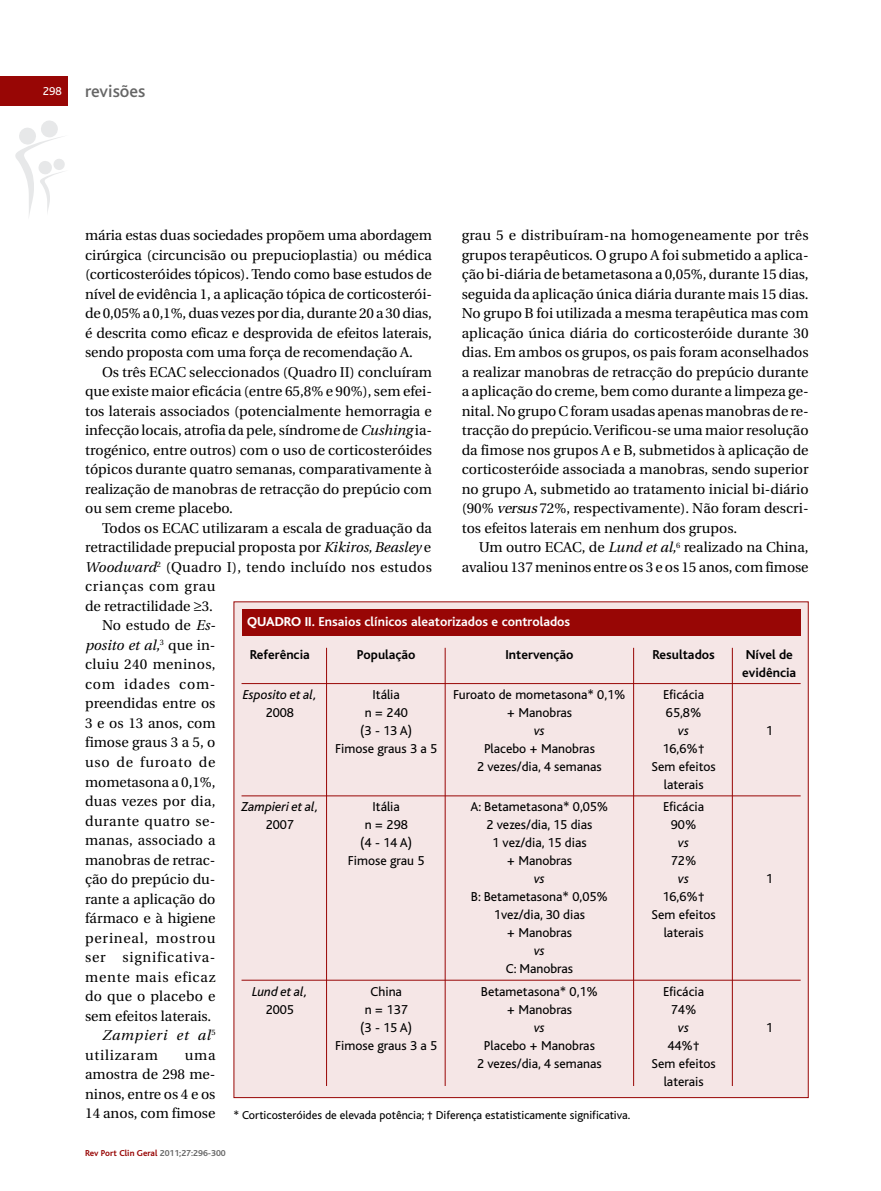
<style>
.page{position:relative;width:881px;height:1191px;background:#fff}
.page>*{position:absolute;margin:0;border:0;box-sizing:border-box;transform-origin:0 0}
.t1{font:500 18px "Bliss";color:#666}
.t2{font:14.25px/19.5px "Utopia";color:#000;text-align:justify}
.t3{font:14.25px "Utopia";letter-spacing:.055em;color:#000}
.t4{font:14.25px "Utopia";letter-spacing:.02em;color:#000}
.t5{font:italic 14.25px "Utopia";color:#000}
.t6{font:14.25px "Utopia";letter-spacing:.025em;color:#000}
.t7{font:14.25px "Utopia";letter-spacing:.035em;color:#000}
.t8{font:14.25px "Utopia";letter-spacing:.045em;color:#000}
.t9{font:italic 14.25px "Utopia";letter-spacing:.05em;color:#000}
.t10{font:13.5px/18px "Bliss";color:#000;text-align:center}
.t11{font:700 13.5px/18px "Bliss";color:#000}
.t12{font:italic 13.5px "Bliss";color:#000}
.t13{font:700 13.5px "Bliss";color:#fff}
.t14{font:12px "Bliss";color:#000}
.t15{font:12px "Bliss";color:#fff}
.t16{font:700 9px "Bliss";color:#980605}
.s1{font-style:italic}
.s2{font-style:normal}
.s3{font-weight:800}
.s4{color:#666}
</style>
<div class="page">
<svg style="left:15px;top:120px;width:50px;height:95px"></svg>
<div style="left:0;top:77px;width:68px;height:29px;background:#980605"></div>
<div style="left:234px;top:602px;width:573px;height:495px;background:#f5e6e6"></div>
<hr style="left:241px;top:683px;width:559px;height:1px;background:#980605">
<hr style="left:241px;top:795px;width:559px;height:1px;background:#980605">
<hr style="left:241px;top:979px;width:559px;height:1px;background:#980605">
<div style="left:242px;top:610px;width:557px;height:26px;background:#980605"></div>
<hr style="left:326px;top:648px;width:1px;height:438px;background:#980605">
<hr style="left:444px;top:648px;width:1px;height:438px;background:#980605">
<hr style="left:633px;top:648px;width:1px;height:438px;background:#980605">
<hr style="left:731px;top:648px;width:1px;height:438px;background:#980605">
<p class="t15" style="left:43px;top:87px;width:20px">298</p>
<p class="t1" style="left:85px;top:85px;width:62px">revisões</p>
<p class="t2" style="left:85px;top:227px;width:348px">mária estas duas sociedades propõem uma abordagem cirúrgica (circuncisão ou prepucioplastia) ou médica (corticosteróides tópicos). Tendo como base estudos de nível de evidência 1, a aplicação tópica de corticosterói&shy;de 0,05% a 0,1%, duas vezes por dia, durante 20 a 30 dias, é descrita como eficaz e desprovida de efeitos laterais, sendo proposta com uma força de recomendação A.</p>
<p class="t2" style="left:85px;top:363px;width:348px;text-indent:17px">Os três ECAC seleccionados (Quadro II) concluíram que existe maior eficácia (entre 65,8% e 90%), sem efei&shy;tos laterais associados (potencialmente hemorragia e infecção locais, atrofia da pele, síndrome de <span class="s1">Cushing</span> ia&shy;trogénico, entre outros) com o uso de corticosteróides tópicos durante quatro semanas, comparativamente à realização de manobras de retracção do prepúcio com ou sem creme placebo.</p>
<p class="t2" style="left:102px;top:519px;width:331px">Todos os ECAC utilizaram a escala de graduação da</p>
<p class="t2" style="left:85px;top:539px;width:347px">retractilidade prepucial proposta por <span class="s1">Kikiros,Beasley</span> e</p>
<p class="t4" style="left:85px;top:561px;width:348px"><span class="s1">Woodward</span><sup>2</sup> (Quadro I), tendo incluído nos estudos</p>
<p class="t8" style="left:85px;top:581px;width:132px">crianças com grau</p>
<p class="t2" style="left:85px;top:597px;width:129px">de retractilidade ≥3.</p>
<p class="t2" style="left:102px;top:617px;width:115px">No estudo de <span class="s1">Es-</span></p>
<p class="t5" style="left:85px;top:639px;width:132px">posito et al,<sup>3</sup> <span class="s2">que in-</span></p>
<p class="t6" style="left:85px;top:659px;width:132px">cluiu 240 meninos,</p>
<p class="t3" style="left:85px;top:678px;width:132px">com idades com-</p>
<p class="t2" style="left:85px;top:695px;width:132px">preendidas entre os</p>
<p class="t2" style="left:85px;top:714px;width:132px">3 e os 13 anos, com</p>
<p class="t2" style="left:85px;top:734px;width:132px">fimose graus 3 a 5, o</p>
<p class="t3" style="left:85px;top:756px;width:132px">uso de furoato de</p>
<p class="t2" style="left:85px;top:773px;width:132px">mometasona a 0,1%,</p>
<p class="t4" style="left:85px;top:795px;width:132px">duas vezes por dia,</p>
<p class="t7" style="left:85px;top:815px;width:132px">durante quatro se-</p>
<p class="t2" style="left:85px;top:831px;width:132px">manas, associado a</p>
<p class="t2" style="left:85px;top:851px;width:132px">manobras de retrac-</p>
<p class="t2" style="left:85px;top:870px;width:132px">ção do prepúcio du-</p>
<p class="t2" style="left:85px;top:890px;width:132px">rante a aplicação do</p>
<p class="t2" style="left:85px;top:909px;width:132px">fármaco e à higiene</p>
<p class="t3" style="left:85px;top:932px;width:132px">perineal, mostrou</p>
<p class="t3" style="left:85px;top:951px;width:132px">ser significativa-</p>
<p class="t3" style="left:85px;top:971px;width:132px">mente mais eficaz</p>
<p class="t2" style="left:85px;top:987px;width:132px">do que o placebo e</p>
<p class="t2" style="left:85px;top:1007px;width:128px">sem efeitos laterais.</p>
<p class="t9" style="left:102px;top:1029px;width:115px">Zampieri et al<sup>5</sup></p>
<p class="t3" style="left:85px;top:1049px;width:74px">utilizaram</p>
<p class="t2" style="left:461px;top:227px;width:348px">grau 5 e distribuíram-na homogeneamente por três grupos terapêuticos. O grupo A foi submetido a aplica&shy;ção bi-diária de betametasona a 0,05%, durante 15 dias, seguida da aplicação única diária durante mais 15 dias.<br>No grupo B foi utilizada a mesma terapêutica mas com aplicação única diária do corticosteróide durante 30 dias. Em ambos os grupos, os pais foram aconselhados a realizar manobras de retracção do prepúcio durante a aplicação do creme, bem como durante a limpeza ge&shy;nital. No grupo C foram usadas apenas manobras de re&shy;tracção do prepúcio.Verificou-se uma maior resolução da fimose nos grupos A e B, submetidos à aplicação de corticosteróide associada a manobras, sendo superior no grupo A, submetido ao tratamento inicial bi-diário (90% <span class="s1">versus</span>72%, respectivamente). Não foram descri&shy;tos efeitos laterais em nenhum dos grupos.</p>
<p class="t2" style="left:461px;top:539px;width:348px;text-align:right">Um outro ECAC, de <span class="s1">Lund et al,</span><sup>6</sup> realizado na China, avaliou 137 meninos entre os 3 e os 15 anos, com fimose</p>
<p class="t13" style="left:247px;top:617px;width:324px"><span class="s3">QUADRO II.</span> Ensaios clínicos aleatorizados e controlados</p>
<p class="t11" style="left:250px;top:647px;width:61px">Referência</p>
<p class="t11" style="left:357px;top:647px;width:60px">População</p>
<p class="t11" style="left:505px;top:647px;width:69px">Intervenção</p>
<p class="t11" style="left:652px;top:647px;width:64px">Resultados</p>
<p class="t11" style="left:742px;top:647px;width:55px">Nível de evidência</p>
<p class="t12" style="left:243px;top:690px;width:76px">Esposito et al,</p>
<p class="t10" style="left:372px;top:687px;width:29px">Itália</p>
<p class="t10" style="left:453px;top:687px;width:174px">Furoato de mometasona* 0,1%</p>
<p class="t10" style="left:663px;top:687px;width:42px">Eficácia</p>
<p class="t10" style="left:265px;top:705px;width:30px">2008</p>
<p class="t10" style="left:364px;top:705px;width:45px">n = 240</p>
<p class="t10" style="left:506px;top:705px;width:67px">+ Manobras</p>
<p class="t10" style="left:665px;top:705px;width:37px">65,8%</p>
<p class="t10" style="left:360px;top:723px;width:53px">(3 - 13A)</p>
<p class="t12" style="left:534px;top:726px;width:12px">vs</p>
<p class="t12" style="left:678px;top:726px;width:12px">vs</p>
<p class="t10" style="left:765px;top:723px;width:9px">1</p>
<p class="t10" style="left:335px;top:741px;width:103px">Fimose graus 3 a 5</p>
<p class="t10" style="left:484px;top:741px;width:112px">Placebo + Manobras</p>
<p class="t10" style="left:662px;top:741px;width:44px">16,6%†</p>
<p class="t10" style="left:477px;top:759px;width:126px">2 vezes/dia, 4 semanas</p>
<p class="t10" style="left:651px;top:759px;width:66px">Sem efeitos laterais</p>
<p class="t12" style="left:241px;top:802px;width:78px">Zampieri et al,</p>
<p class="t10" style="left:372px;top:799px;width:29px">Itália</p>
<p class="t10" style="left:470px;top:799px;width:139px">A: Betametasona* 0,05%</p>
<p class="t10" style="left:663px;top:799px;width:42px">Eficácia</p>
<p class="t10" style="left:265px;top:817px;width:30px">2007</p>
<p class="t10" style="left:364px;top:817px;width:45px">n = 298</p>
<p class="t10" style="left:486px;top:817px;width:107px">2 vezes/dia, 15 dias</p>
<p class="t10" style="left:670px;top:817px;width:27px">90%</p>
<p class="t10" style="left:360px;top:835px;width:53px">(4 - 14A)</p>
<p class="t10" style="left:492px;top:835px;width:96px">1 vez/dia, 15 dias</p>
<p class="t12" style="left:678px;top:838px;width:12px">vs</p>
<p class="t10" style="left:348px;top:853px;width:78px">Fimose grau 5</p>
<p class="t10" style="left:506px;top:853px;width:67px">+ Manobras</p>
<p class="t10" style="left:670px;top:853px;width:27px">72%</p>
<p class="t12" style="left:534px;top:874px;width:12px">vs</p>
<p class="t12" style="left:678px;top:874px;width:12px">vs</p>
<p class="t10" style="left:765px;top:871px;width:9px">1</p>
<p class="t10" style="left:471px;top:889px;width:138px">B: Betametasona* 0,05%</p>
<p class="t10" style="left:662px;top:889px;width:44px">16,6%†</p>
<p class="t10" style="left:493px;top:907px;width:92px">1vez/dia, 30 dias</p>
<p class="t10" style="left:651px;top:907px;width:66px">Sem efeitos</p>
<p class="t10" style="left:506px;top:925px;width:67px">+ Manobras</p>
<p class="t10" style="left:663px;top:925px;width:41px">laterais</p>
<p class="t12" style="left:534px;top:946px;width:12px">vs</p>
<p class="t10" style="left:505px;top:961px;width:69px">C: Manobras</p>
<p class="t12" style="left:252px;top:986px;width:57px">Lund et al,</p>
<p class="t10" style="left:370px;top:983px;width:33px">China</p>
<p class="t10" style="left:480px;top:983px;width:118px">Betametasona* 0,1%</p>
<p class="t10" style="left:663px;top:983px;width:42px">Eficácia</p>
<p class="t10" style="left:265px;top:1001px;width:30px">2005</p>
<p class="t10" style="left:364px;top:1001px;width:45px">n = 137</p>
<p class="t10" style="left:506px;top:1001px;width:67px">+ Manobras</p>
<p class="t10" style="left:670px;top:1001px;width:27px">74%</p>
<p class="t10" style="left:360px;top:1019px;width:53px">(3 - 15A)</p>
<p class="t12" style="left:534px;top:1022px;width:12px">vs</p>
<p class="t12" style="left:678px;top:1022px;width:12px">vs</p>
<p class="t10" style="left:765px;top:1019px;width:9px">1</p>
<p class="t10" style="left:335px;top:1037px;width:103px">Fimose graus 3 a 5</p>
<p class="t10" style="left:484px;top:1037px;width:112px">Placebo + Manobras</p>
<p class="t10" style="left:667px;top:1037px;width:34px">44%†</p>
<p class="t10" style="left:477px;top:1055px;width:126px">2 vezes/dia, 4 semanas</p>
<p class="t10" style="left:651px;top:1055px;width:66px">Sem efeitos laterais</p>
<p class="t2" style="left:85px;top:1046px;width:132px;text-indent:100px">uma amostra de 298 me&shy;ninos, entre os 4 e os 14 anos, com fimose</p>
<p class="t16" style="left:85px;top:1149px;width:142px">Rev Port Clin Geral <span class="s4">2011;27:296-300</span></p>
<p class="t14" style="left:233px;top:1111px;width:398px">* Corticosteróides de elevada potência; † Diferença estatisticamente significativa.</p>
</div>
